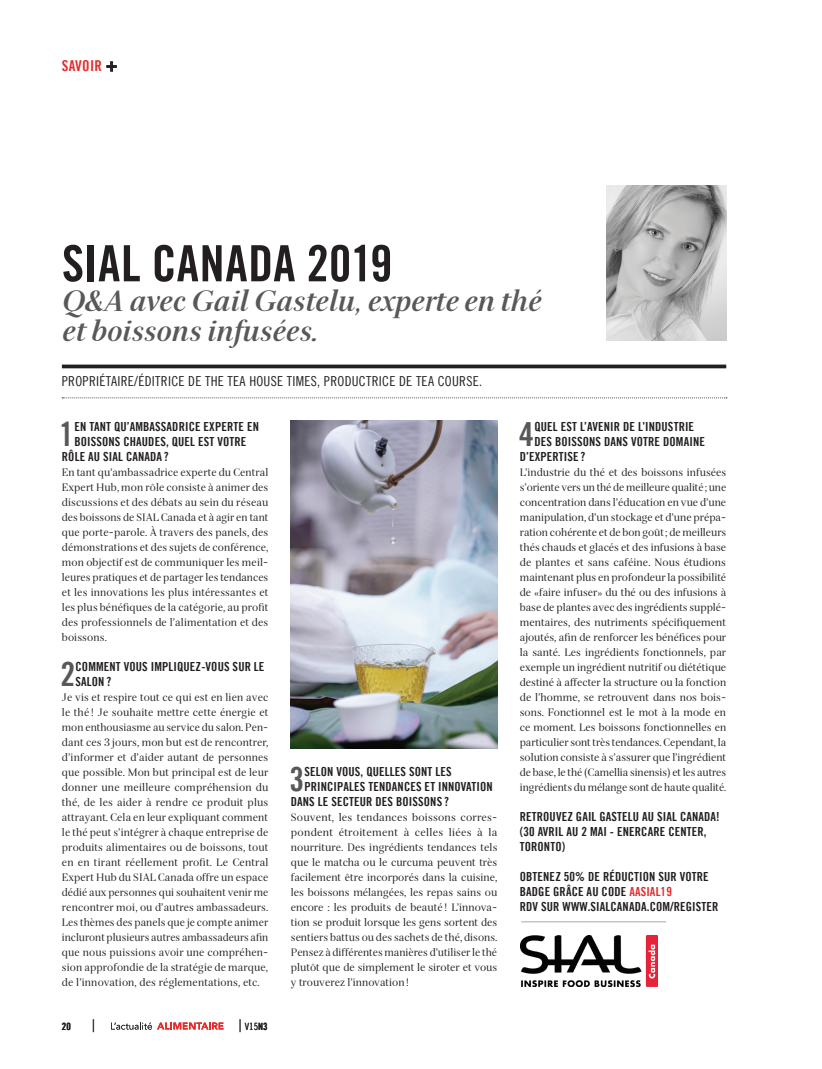
<style>
.page{position:relative;width:822px;height:1069px;background:#fff}
.page>*{position:absolute;margin:0;border:0;box-sizing:border-box;transform-origin:0 0}
.t1{font:50px "Trade Gothic LT Bold Cond Twenty";color:#231f20}
.t2{font:33.25px "Trade Gothic LT Bold Cond Twenty";color:#57585a}
.t3{font:italic 700 28.75px/30px "Serif 72 Beta";color:#57585a}
.t4{font:15px "Trade Gothic LT Bold Cond Twenty";letter-spacing:.02em;color:#e32c2c}
.t5{font:300 15px "DIN";color:#231f20}
.t6{font:13.75px "Trade Gothic LT Cond Eighteen";letter-spacing:.02em;color:#231f20}
.t7{font:12.5px/15px "Trade Gothic LT Bold Cond Twenty";letter-spacing:.01em;color:#231f20}
.t8{font:12.5px "Trade Gothic LT Bold Cond Twenty";color:#e32c2c}
.t9{font:10.62px/15px "Serif 72 Beta";color:#231f20;text-align:justify}
.t10{font:10px "Trade Gothic LT Cond Eighteen";color:#231f20}
.t11{font:10px "Trade Gothic LT Bold Cond Twenty";color:#231f20}
.s1{font-size:18.75px;color:#231f20}
.s2{color:#e32c2c}
.s3{font-family:"DIN";font-weight:300;font-size:15px}
.s4{font-family:"Trade Gothic LT Bold Cond Twenty"}
</style>
<div class="page">
<svg style="left:111px;top:1022px;width:112px;height:7px"></svg>
<svg style="left:106px;top:61px;width:11px;height:11px"></svg>
<img style="left:606px;top:185px;width:120px;height:155px">
<img style="left:520px;top:935px;width:137px;height:52px">
<hr style="left:521px;top:921px;width:145px;height:1px;background:#a8a9ad">
<img style="left:291px;top:420px;width:206px;height:329px">
<svg style="left:62px;top:364px;width:664px;height:4px;background:#423f40"></svg>
<svg style="left:62px;top:398px;width:664px;height:1px"></svg>
<h3 class="t4" style="left:62px;top:57px;width:57px">SAVOIR <span class="s1">+</span></h3>
<h1 class="t1" style="left:62px;top:233px;width:332px">SIAL CANADA 2019</h1>
<h3 class="t3" style="left:62px;top:286px;width:480px">Q&amp;A avec Gail Gastelu, experte en thé et boissons infusées.</h3>
<p class="t6" style="left:62px;top:373px;width:421px">PROPRIÉTAIRE/ÉDITRICE DE THE TEA HOUSE TIMES, PRODUCTRICE DE TEA COURSE.</p>
<h2 class="t2" style="left:59px;top:414px;width:16px">1</h2>
<p class="t7" style="left:74px;top:419px;width:179px">EN TANT QU’AMBASSADRICE EXPERTE EN</p>
<h2 class="t2" style="left:519px;top:414px;width:16px">4</h2>
<p class="t7" style="left:534px;top:419px;width:160px">QUEL EST L’AVENIR DE L’INDUSTRIE</p>
<p class="t7" style="left:74px;top:434px;width:172px">BOISSONS CHAUDES, QUEL EST VOTRE</p>
<p class="t7" style="left:62px;top:449px;width:108px">RÔLE AU SIAL CANADA ?</p>
<p class="t9" style="left:62px;top:465px;width:208px">En tant qu'ambassadrice experte du Central Expert Hub, mon rôle consiste à animer des discussions et des débats au sein du réseau des boissons de SIAL Canada et à agir en tant que porte-parole. À travers des panels, des démonstrations et des sujets de conférence, mon objectif est de communiquer les meil&shy;leures pratiques et de partager les tendances et les innovations les plus intéressantes et les plus bénéfiques de la catégorie, au profit des professionnels de l’alimentation et des boissons.</p>
<h2 class="t2" style="left:60px;top:654px;width:16px">2</h2>
<p class="t7" style="left:76px;top:659px;width:184px">COMMENT VOUS IMPLIQUEZ-VOUS SUR LE<br>SALON ?</p>
<p class="t9" style="left:62px;top:690px;width:208px">Je vis et respire tout ce qui est en lien avec le thé ! Je souhaite mettre cette énergie et mon enthousiasme au service du salon. Pen&shy;dant ces 3 jours, mon but est de rencontrer, d’informer et d’aider autant de personnes que possible. Mon but principal est de leur donner une meilleure compréhension du thé, de les aider à rendre ce produit plus attrayant. Cela en leur expliquant comment le thé peut s’intégrer à chaque entreprise de produits alimentaires ou de boissons, tout en en tirant réellement profit. Le Central Expert Hub du SIAL Canada offre un espace dédié aux personnes qui souhaitent venir me rencontrer moi, ou d’autres ambassadeurs.<br>Les thèmes des panels que je compte animer incluront plusieurs autres ambassadeurs afin que nous puissions avoir une compréhen&shy;sion approfondie de la stratégie de marque, de l’innovation, des réglementations, etc.</p>
<p class="t7" style="left:534px;top:434px;width:165px">DES BOISSONS DANS VOTRE DOMAINE</p>
<p class="t7" style="left:519px;top:449px;width:67px">D’EXPERTISE ?</p>
<p class="t9" style="left:519px;top:465px;width:208px">L’industrie du thé et des boissons infusées s’oriente vers un thé de meilleure qualité; une concentration dans l’éducation en vue d’une manipulation, d’un stockage et d’une prépa&shy;ration cohérente et de bon goût; de meilleurs thés chauds et glacés et des infusions à base de plantes et sans caféine. Nous étudions maintenant plus en profondeur la possibilité de «faire infuser» du thé ou des infusions à base de plantes avec des ingrédients supplé&shy;mentaires, des nutriments spécifiquement ajoutés, afin de renforcer les bénéfices pour la santé. Les ingrédients fonctionnels, par exemple un ingrédient nutritif ou diététique destiné à affecter la structure ou la fonction de l’homme, se retrouvent dans nos bois&shy;sons. Fonctionnel est le mot à la mode en ce moment. Les boissons fonctionnelles en particulier sont très tendances. Cependant, la solution consiste à s’assurer que l’ingrédient de base, le thé (Camellia sinensis) et les autres ingrédients du mélange sont de haute qualité.</p>
<p class="t7" style="left:519px;top:809px;width:201px">RETROUVEZ GAIL GASTELU AU SIAL CANADA! (30 AVRIL AU 2 MAI - ENERCARE CENTER,<br>TORONTO)</p>
<p class="t7" style="left:519px;top:869px;width:189px">OBTENEZ 50% DE RÉDUCTION SUR VOTRE<br>BADGE GRÂCE AU CODE <span class="s2">AASIA</span></p>
<h2 class="t2" style="left:289px;top:759px;width:16px">3</h2>
<p class="t7" style="left:304px;top:764px;width:81px">SELON VOUS, QUELLE</p>
<p class="t7" style="left:400px;top:764px;width:53px">S SONT LES</p>
<p class="t7" style="left:304px;top:779px;width:188px">PRINC IPALES TEN DANCES ET INN OVATION</p>
<p class="t7" style="left:291px;top:794px;width:159px">DANS LE SECTEUR DES BOISSONS ?</p>
<p class="t9" style="left:291px;top:810px;width:208px">Souvent, les tendances boissons corres&shy;pondent étroitement à celles liées à la nourriture. Des ingrédients tendances tels que le matcha ou le curcuma peuvent très facilement être incorporés dans la cuisine, les boissons mélangées, les repas sains ou encore : les produits de beauté ! L’innova&shy;tion se produit lorsque les gens sortent des sentiers battus ou des sachets de thé, disons.<br>Pensez à différentes manières d’utiliser le thé plutôt que de simplement le siroter et vous y trouverez l’innovation!</p>
<p class="t8" style="left:655px;top:884px;width:18px">L19</p>
<p class="t7" style="left:519px;top:899px;width:200px">RDV SUR WWW.SIALCANADA.COM/REG ISTER</p>
<p class="t11" style="left:62px;top:1020px;width:10px">20</p>
<h3 class="t5" style="left:91px;top:1017px;width:6px">|</h3>
<p class="t10" style="left:238px;top:1020px;width:31px"><span class="s3">|</span> V15<span class="s4">N3</span></p>
</div>
